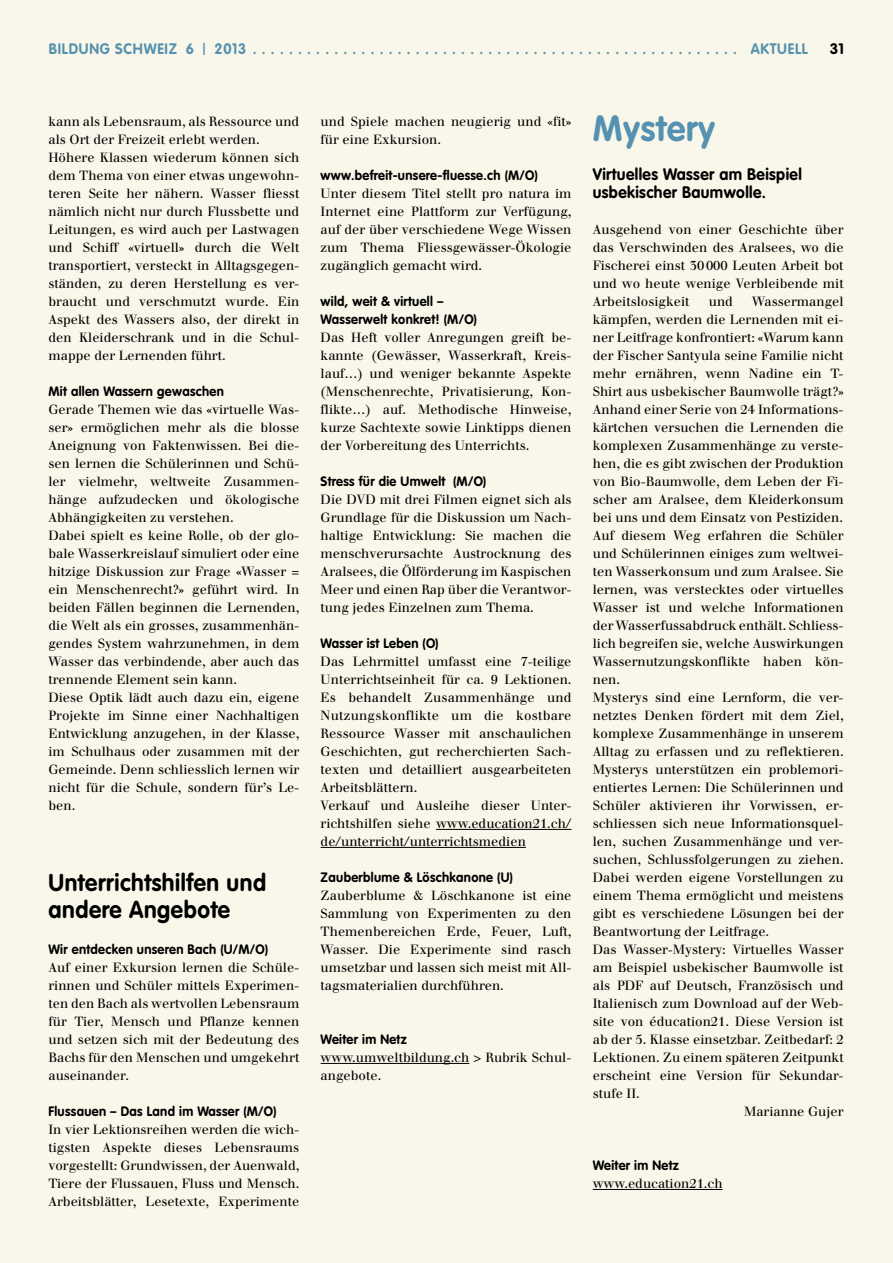
<style>
.page{position:relative;width:893px;height:1263px;background:#f9f7e9}
.page>*{position:absolute;margin:0;border:0;box-sizing:border-box;transform-origin:0 0}
.t1{font:700 36px "VAG Rounded";letter-spacing:.025em;color:#5591b0;scale:.95 1}
.t2{font:700 24px/27px "VAG Rounded";letter-spacing:.025em;color:#000;scale:.95 1}
.t3{font:700 16.5px/18px "VAG Rounded";letter-spacing:.025em;color:#000;scale:.95 1}
.t4{font:700 15px "VAG Rounded";letter-spacing:.05em;color:#5591b0;scale:.95 1}
.t5{font:700 15px "VAG Rounded";color:#000}
.t6{font:700 13.5px/18px "VAG Rounded";letter-spacing:.025em;color:#000;scale:.95 1}
.t7{font:13.05px/18px "Walbaum";color:#000;text-align:justify}
.s1{font-weight:300;font-size:17.25px}
</style>
<div class="page">
<hr style="left:436px;top:829px;width:135px;height:1px;background:#000">
<hr style="left:321px;top:847px;width:205px;height:1px;background:#000">
<hr style="left:321px;top:1063px;width:148px;height:1px;background:#000">
<hr style="left:593px;top:1189px;width:130px;height:1px;background:#000">
<p class="t4" style="left:49px;top:43px;width:800px">BILDUNGSCHWEIZ 6 <span class="s1">I</span> 2013...................................................... AKTUELL</p>
<p class="t5" style="left:830px;top:43px;width:16px">31</p>
<p class="t7" style="left:48px;top:114px;width:252px;text-align:left">kann als Lebensraum, als Ressource und als Ort der Freizeit erlebt werden.<br>Höhere Klassen wiederum können sich dem Thema von einer etwas ungewohn&shy;teren Seite her nähern. Wasser fliesst nämlich nicht nur durch Flussbette und Leitungen, es wird auch per Lastwagen und Schiff «virtuell» durch die Welt transportiert, versteckt in Alltagsgegen&shy;ständen, zu deren Herstellung es ver&shy;braucht und verschmutzt wurde. Ein Aspekt des Wassers also, der direkt in den Kleiderschrank und in die Schul&shy;mappe der Lernenden führt.</p>
<p class="t6" style="left:48px;top:384px;width:186px">Mit allen Wassern gewaschen</p>
<p class="t7" style="left:48px;top:402px;width:252px;text-align:left">Gerade Themen wie das «virtuelle Was&shy;ser» ermöglichen mehr als die blosse Aneignung von Faktenwissen. Bei die&shy;sen lernen die Schülerinnen und Schü&shy;ler vielmehr, weltweite Zusammen&shy;hänge aufzudecken und ökologische Abhängigkeiten zu verstehen.<br>Dabei spielt es keine Rolle, ob der glo&shy;bale Wasserkreislauf simuliert oder eine hitzige Diskussion zur Frage «Wasser = ein Menschenrecht?» geführt wird. In beiden Fällen beginnen die Lernenden, die Welt als ein grosses, zusammenhän&shy;gendes System wahrzunehmen, in dem Wasser das verbindende, aber auch das trennende Element sein kann.<br>Diese Optik lädt auch dazu ein, eigene Projekte im Sinne einer Nachhaltigen Entwicklung anzugehen, in der Klasse, im Schulhaus oder zusammen mit der Gemeinde. Denn schliesslich lernen wir nicht für die Schule, sondern für’s Le&shy;ben.</p>
<h2 class="t2" style="left:48px;top:871px;width:231px">Unterrichtshilfen und andere Angebote</h2>
<p class="t6" style="left:48px;top:942px;width:233px">Wir entdecken unseren Bach (U/M/O)</p>
<p class="t7" style="left:48px;top:960px;width:252px">Auf einer Exkursion lernen die Schüle&shy;rinnen und Schüler mittels Experimen&shy;ten den Bach als wertvollen Lebensraum für Tier, Mensch und Pflanze kennen und setzen sich mit der Bedeutung des Bachs für den Menschen und umgekehrt auseinander.</p>
<p class="t6" style="left:48px;top:1104px;width:242px">Flussauen – Das Land im Wasser (M/O)</p>
<p class="t7" style="left:48px;top:1122px;width:252px">In vier Lektionsreihen werden die wich&shy;tigsten Aspekte dieses Lebensraums vorgestellt: Grundwissen, der Auenwald, Tiere der Flussauen, Fluss und Mensch.<br>Arbeitsblätter, Lesetexte, Experimente</p>
<p class="t7" style="left:321px;top:114px;width:252px">und Spiele machen neugierig und «fit» für eine Exkursion.</p>
<p class="t6" style="left:321px;top:168px;width:230px">www.befreit-unsere-fluesse.ch (M/O)</p>
<p class="t7" style="left:321px;top:186px;width:252px">Unter diesem Titel stellt pro natura im Internet eine Plattform zur Verfügung, auf der über verschiedene Wege Wissen zum Thema Fliessgewässer-Ökologie zugänglich gemacht wird.</p>
<p class="t6" style="left:321px;top:294px;width:166px">wild, weit &amp; virtuell –<br>Wasserwelt konkret! (M/O)</p>
<p class="t7" style="left:321px;top:330px;width:252px">Das Heft voller Anregungen greift be&shy;kannte (Gewässer, Wasserkraft, Kreis&shy;lauf…) und weniger bekannte Aspekte (Menschenrechte, Privatisierung, Kon&shy;flikte…) auf. Methodische Hinweise, kurze Sachtexte sowie Linktipps dienen der Vorbereitung des Unterrichts.</p>
<p class="t6" style="left:321px;top:474px;width:176px">Stress für die Umwelt (M/O)</p>
<p class="t7" style="left:321px;top:492px;width:252px">Die DVD mit drei Filmen eignet sich als Grundlage für die Diskussion um Nach&shy;haltige Entwicklung: Sie machen die menschverursachte Austrocknung des Aralsees, die Ölförderung im Kaspischen Meer und einen Rap über die Verantwor&shy;tung jedes Einzelnen zum Thema.</p>
<p class="t6" style="left:321px;top:636px;width:126px">Wasser ist Leben (O)</p>
<p class="t7" style="left:321px;top:654px;width:252px;text-align:left">Das Lehrmittel umfasst eine 7-teilige Unterrichtseinheit für ca. 9 Lektionen.<br>Es behandelt Zusammenhänge und Nutzungskonflikte um die kostbare Ressource Wasser mit anschaulichen Geschichten, gut recherchierten Sach&shy;texten und detailliert ausgearbeiteten Arbeitsblättern.<br>Verkauf und Ausleihe dieser Unter&shy;richtshilfen siehe www.education21.ch/ de/unterricht/unterrichtsmedien</p>
<p class="t6" style="left:321px;top:870px;width:204px">Zauberblume &amp; Löschkanone (U)</p>
<p class="t7" style="left:321px;top:888px;width:252px">Zauberblume &amp; Löschkanone ist eine Sammlung von Experimenten zu den Themenbereichen Erde, Feuer, Luft, Wasser. Die Experimente sind rasch umsetzbar und lassen sich meist mit All&shy;tagsmaterialien durchführen.</p>
<p class="t6" style="left:321px;top:1032px;width:92px">Weiter im Netz</p>
<p class="t7" style="left:321px;top:1050px;width:252px">www.umweltbildung.ch &gt; Rubrik Schul&shy;angebote.</p>
<h1 class="t1" style="left:593px;top:115px;width:130px">Mystery</h1>
<p class="t3" style="left:593px;top:167px;width:222px">Virtuelles Wasser am Beispiel usbekischer Baumwolle.</p>
<p class="t7" style="left:593px;top:222px;width:252px">Ausgehend von einer Geschichte über das Verschwinden des Aralsees, wo die Fischerei einst 30000 Leuten Arbeit bot und wo heute wenige Verbleibende mit Arbeitslosigkeit</p>
<p class="t7" style="left:709px;top:294px;width:26px">und</p>
<p class="t7" style="left:752px;top:294px;width:93px">Wassermangel</p>
<p class="t7" style="left:593px;top:312px;width:252px">kämpfen, werden die Lernenden mit ei-</p>
<p class="t7" style="left:593px;top:330px;width:252px">ner Leitfrage konfrontiert: «Warum kann</p>
<p class="t7" style="left:593px;top:348px;width:252px">der Fischer Santyula seine Familie nicht</p>
<p class="t7" style="left:593px;top:366px;width:252px">mehr ernähren, wenn Nadine ein T-</p>
<p class="t7" style="left:593px;top:384px;width:252px">Shirt aus usbekischer Baumwolle trägt?»</p>
<p class="t7" style="left:593px;top:402px;width:252px">Anhand einer Serie von 24 Informations-</p>
<p class="t7" style="left:593px;top:420px;width:252px">kärtchen versuchen die Lernenden die</p>
<p class="t7" style="left:593px;top:438px;width:252px">komplexen Zusammenhänge zu verste-</p>
<p class="t7" style="left:593px;top:456px;width:252px">hen, die es gibt zwischen der Produktion</p>
<p class="t7" style="left:593px;top:474px;width:252px">von Bio-Baumwolle, dem Leben der Fi-</p>
<p class="t7" style="left:593px;top:492px;width:252px">scher am Aralsee, dem Kleiderkonsum</p>
<p class="t7" style="left:593px;top:510px;width:252px">bei uns und dem Einsatz von Pestiziden.</p>
<p class="t7" style="left:593px;top:528px;width:252px">Auf diesem Weg erfahren die Schüler</p>
<p class="t7" style="left:593px;top:546px;width:252px">und Schülerinnen einiges zum weltwei-</p>
<p class="t7" style="left:593px;top:564px;width:252px">ten Wasserkonsum und zum Aralsee. Sie</p>
<p class="t7" style="left:593px;top:582px;width:252px">lernen, was verstecktes oder virtuelles</p>
<p class="t7" style="left:593px;top:600px;width:252px">Wasser ist und welche Informationen</p>
<p class="t7" style="left:593px;top:618px;width:252px">der Wasserfussabdruck enthält. Schliess-</p>
<p class="t7" style="left:593px;top:636px;width:252px">lich begreifen sie, welche Auswirkungen</p>
<p class="t7" style="left:593px;top:654px;width:252px">Wassernutzungskonflikte haben kön-</p>
<p class="t7" style="left:593px;top:672px;width:29px">nen.</p>
<p class="t7" style="left:593px;top:690px;width:252px">Mysterys sind eine Lernform, die ver-</p>
<p class="t7" style="left:593px;top:708px;width:252px">netztes Denken fördert mit dem Ziel,</p>
<p class="t7" style="left:593px;top:726px;width:252px">komplexe Zusammenhänge in unserem</p>
<p class="t7" style="left:593px;top:744px;width:252px">Alltag zu erfassen und zu reflektieren.</p>
<p class="t7" style="left:593px;top:762px;width:252px">Mysterys unterstützen ein problemori-</p>
<p class="t7" style="left:593px;top:780px;width:252px">entiertes Lernen: Die Schülerinnen und</p>
<p class="t7" style="left:593px;top:798px;width:252px">Schüler aktivieren ihr Vorwissen, er-</p>
<p class="t7" style="left:593px;top:816px;width:252px">schliessen sich neue Informationsquel-</p>
<p class="t7" style="left:593px;top:834px;width:252px">len, suchen Zusammenhänge und ver-</p>
<p class="t7" style="left:593px;top:852px;width:252px">suchen, Schlussfolgerungen zu ziehen.</p>
<p class="t7" style="left:593px;top:870px;width:252px">Dabei werden eigene Vorstellungen zu</p>
<p class="t7" style="left:593px;top:888px;width:252px">einem Thema ermöglicht und meistens</p>
<p class="t7" style="left:593px;top:906px;width:252px">gibt es verschiedene Lösungen bei der</p>
<p class="t7" style="left:593px;top:924px;width:178px">Beantwortung der Leitfrage.</p>
<p class="t7" style="left:593px;top:942px;width:252px">Das Wasser-Mystery: Virtuelles Wasser</p>
<p class="t7" style="left:593px;top:960px;width:252px">am Beispiel usbekischer Baumwolle ist</p>
<p class="t7" style="left:593px;top:978px;width:252px">als PDF auf Deutsch, Französisch und</p>
<p class="t7" style="left:593px;top:996px;width:252px">Italienisch zum Download auf der Web-</p>
<p class="t7" style="left:593px;top:1014px;width:252px">site von éducation21. Diese Version ist</p>
<p class="t7" style="left:593px;top:1032px;width:252px">ab der 5. Klasse einsetzbar. Zeitbedarf: 2</p>
<p class="t7" style="left:593px;top:1050px;width:252px">Lektionen. Zu einem späteren Zeitpunkt</p>
<p class="t7" style="left:593px;top:1068px;width:252px">erscheint eine Version für Sekundar-</p>
<p class="t7" style="left:593px;top:1086px;width:49px">stufe II.</p>
<p class="t7" style="left:744px;top:1104px;width:101px">Marianne Gujer</p>
<p class="t6" style="left:593px;top:1158px;width:92px">Weiter im Netz</p>
<p class="t7" style="left:593px;top:1176px;width:131px">www.education21.ch</p>
</div>
